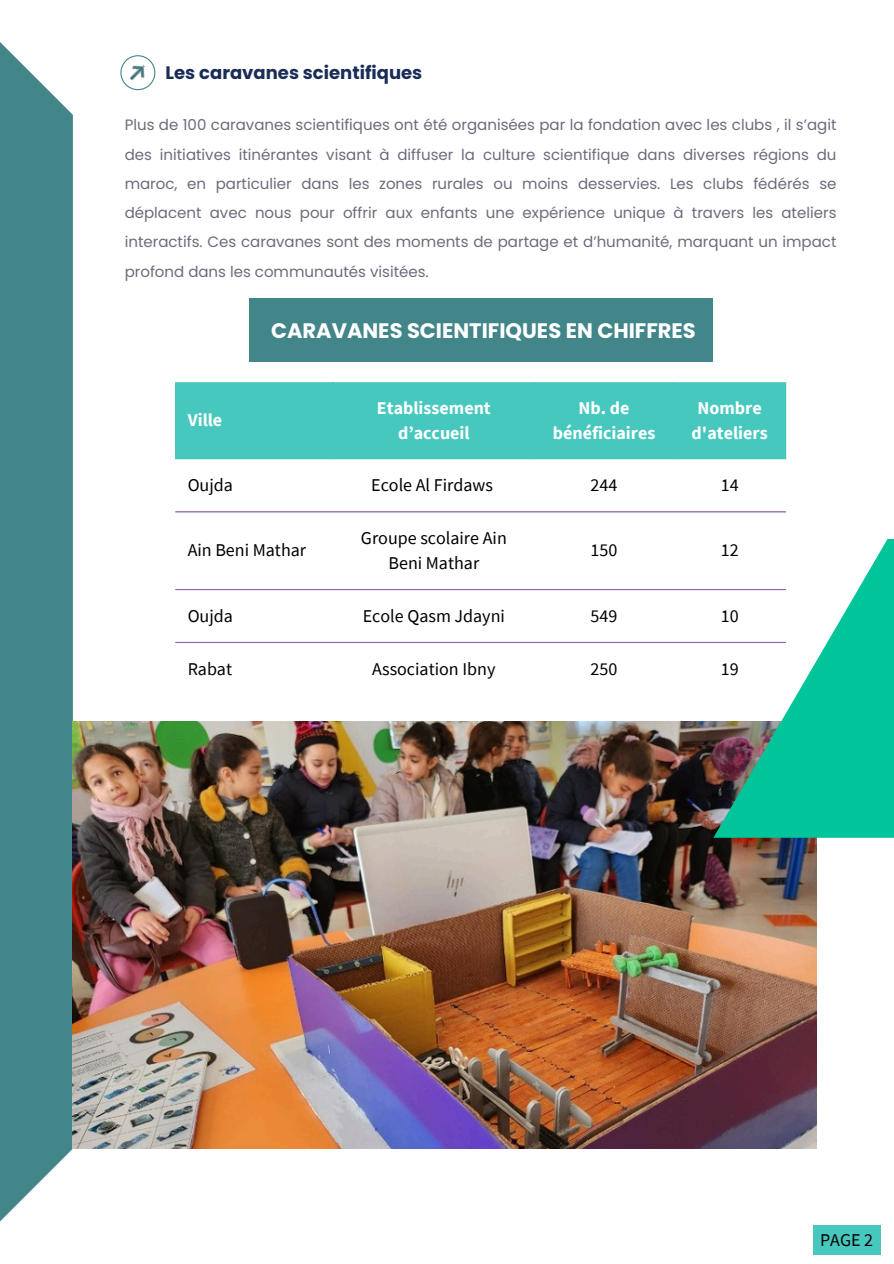
<style>
.page{position:relative;width:894px;height:1264px;background:#fff}
.page>*{position:absolute;margin:0;border:0;box-sizing:border-box;transform-origin:0 0}
.t1{font:700 21px "Poppins";color:#fff}
.t2{font:18px/24.8px "Source Sans Pro";color:#000001;text-align:center}
.t3{font:700 18px/24.8px "Source Sans Pro";color:#fff;text-align:center}
.t4{font:700 18px "Poppins";color:#1a2d57}
.t5{font:15px/29.2px "Poppins";color:#6f6a7b;text-align:justify}
</style>
<div class="page">
<div style="left:0;top:33px;width:73px;height:1197px;background:#42868a"></div>
<img style="left:73px;top:722px;width:742px;height:426px">
<div style="left:812px;top:1225px;width:68px;height:30px;background:#47c8bf"></div>
<svg style="left:713px;top:539px;width:180px;height:298px;fill:#00c49a"></svg>
<svg style="left:120px;top:55px;width:35px;height:35px"></svg>
<img style="left:125px;top:61px;width:25px;height:24px">
<div style="left:249px;top:299px;width:463px;height:63px;background:#42868a"></div>
<div style="left:175px;top:382px;width:611px;height:77px;background:#47c8bf"></div>
<hr style="left:175px;top:511px;width:610px;height:1px;background:#8c62ab">
<hr style="left:175px;top:589px;width:610px;height:1px;background:#8c62ab">
<hr style="left:175px;top:642px;width:610px;height:1px;background:#8c62ab">
<p class="t4" style="left:166px;top:60px;width:258px">Les caravanes scientifiques</p>
<p class="t5" style="left:125px;top:110px;width:713px">Plus de 100 caravanes scientifiques ont été organisées par la fondation avec les clubs , il s’agit des initiatives itinérantes visant à diffuser la culture scientifique dans diverses régions du maroc, en particulier dans les zones rurales ou moins desservies. Les clubs fédérés se déplacent avec nous pour offrir aux enfants une expérience unique à travers les ateliers interactifs. Ces caravanes sont des moments de partage et d’humanité, marquant un impact profond dans les communautés visitées.</p>
<p class="t3" style="left:188px;top:407px;width:36px">Ville</p>
<p class="t1" style="left:271px;top:315px;width:426px">CARAVANES SCIENTIFIQUES EN CHIFFRES</p>
<p class="t3" style="left:377px;top:395px;width:115px">Etablissement d’accueil</p>
<p class="t3" style="left:552px;top:395px;width:104px">Nb. de bénéficiaires</p>
<p class="t3" style="left:691px;top:395px;width:77px">Nombre d'ateliers</p>
<p class="t2" style="left:188px;top:472px;width:47px">Oujda</p>
<p class="t2" style="left:371px;top:472px;width:123px">Ecole Al Firdaws</p>
<p class="t2" style="left:590px;top:472px;width:28px">244</p>
<p class="t2" style="left:720px;top:472px;width:19px">14</p>
<p class="t2" style="left:188px;top:537px;width:120px">Ain Beni Mathar</p>
<p class="t2" style="left:361px;top:525px;width:147px">Groupe scolaire Ain<br>Beni Mathar</p>
<p class="t2" style="left:590px;top:537px;width:28px">150</p>
<p class="t2" style="left:720px;top:537px;width:19px">12</p>
<p class="t2" style="left:188px;top:603px;width:47px">Oujda</p>
<p class="t2" style="left:363px;top:603px;width:144px">Ecole Qasm Jdayni</p>
<p class="t2" style="left:590px;top:603px;width:28px">549</p>
<p class="t2" style="left:720px;top:603px;width:19px">10</p>
<p class="t2" style="left:188px;top:655px;width:46px">Rabat</p>
<p class="t2" style="left:372px;top:655px;width:124px">Association Ibny</p>
<h2 class="t2" style="left:590px;top:655px;width:28px">250</h2>
<h2 class="t2" style="left:720px;top:655px;width:19px">19</h2>
<h3 class="t2" style="left:819px;top:1227px;width:55px">PAGE 2</h3>
</div>
